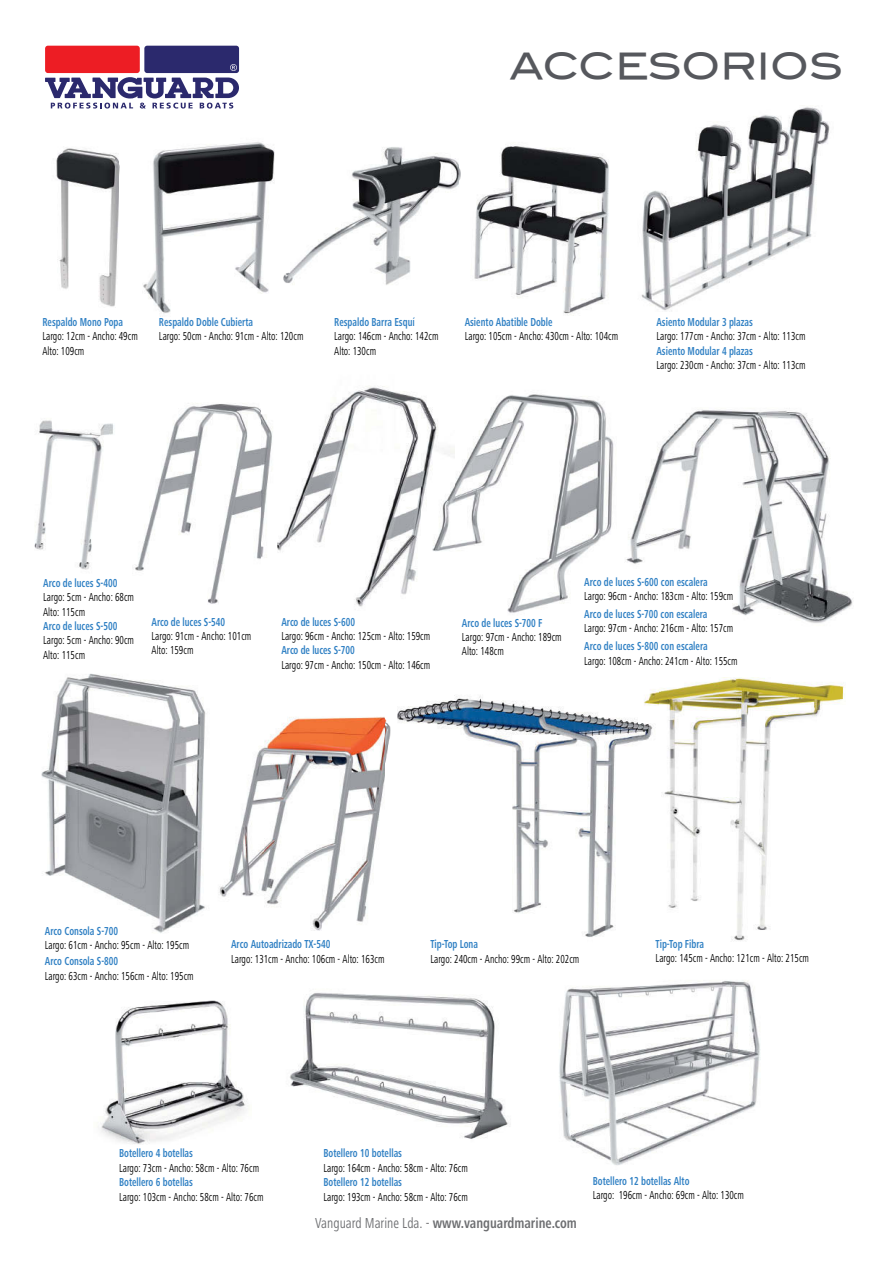
<style>
.page{position:relative;width:893px;height:1263px;background:#fff}
.page>*{position:absolute;margin:0;border:0;box-sizing:border-box;transform-origin:0 0}
.t1{font:36px "Blair Md ITCTT Medium";color:#56585d}
.t2{font:700 condensed 15px "Frutiger Next LT";color:#6d6e71;scale:.9 1}
.t3{font:condensed 12px/14.4px "Frutiger Next LT";color:#000;scale:.8 1}
.t4{font:700 condensed 12px "Frutiger Next LT";color:#3181c4;scale:.8 1}
.s1{font-weight:400}
</style>
<div class="page">
<img style="left:397px;top:695px;width:241px;height:242px">
<img style="left:290px;top:992px;width:220px;height:147px">
<img style="left:277px;top:386px;width:144px;height:221px">
<img style="left:56px;top:148px;width:64px;height:159px">
<img style="left:289px;top:147px;width:171px;height:138px">
<img style="left:143px;top:142px;width:146px;height:172px">
<img style="left:460px;top:146px;width:149px;height:170px">
<img style="left:641px;top:107px;width:189px;height:204px">
<img style="left:101px;top:1000px;width:146px;height:144px">
<img style="left:559px;top:981px;width:202px;height:184px">
<img style="left:34px;top:420px;width:80px;height:150px">
<img style="left:219px;top:717px;width:172px;height:214px">
<img style="left:626px;top:410px;width:227px;height:213px">
<img style="left:659px;top:677px;width:186px;height:264px">
<img style="left:638px;top:689px;width:21px;height:52px">
<img style="left:455px;top:394px;width:159px;height:219px">
<img style="left:421px;top:398px;width:34px;height:154px">
<img style="left:41px;top:673px;width:165px;height:260px">
<img style="left:135px;top:403px;width:137px;height:201px">
<svg style="left:45px;top:77px;width:194px;height:32px"></svg>
<div style="left:45px;top:46px;width:95px;height:27px;background:#ed1d24;border-radius:3px"></div>
<div style="left:144px;top:46px;width:95px;height:27px;background:#2b296d;border-radius:3px"></div>
<svg style="left:230px;top:64px;width:7px;height:7px"></svg>
<h1 class="t1" style="left:510px;top:37px;width:335px">ACCESORIOS</h1>
<p class="t4" style="left:42px;top:315px;width:102px">Respaldo Mono Popa</p>
<p class="t3" style="left:42px;top:329px;width:121px">Largo: 12cm - Ancho: 49cm<br>Alto: 109cm</p>
<p class="t4" style="left:159px;top:315px;width:119px">Respaldo Doble Cubierta</p>
<p class="t3" style="left:159px;top:329px;width:182px">Largo: 50cm - Ancho: 91cm - Alto: 120cm</p>
<p class="t4" style="left:334px;top:315px;width:102px">Respaldo Barra Esquí</p>
<p class="t3" style="left:334px;top:329px;width:132px">Largo: 146cm - Ancho: 142cm<br>Alto: 130cm</p>
<p class="t4" style="left:465px;top:315px;width:111px">Asiento Abatible Doble</p>
<p class="t3" style="left:465px;top:329px;width:193px">Largo: 105cm - Ancho: 430cm - Alto: 104cm</p>
<p class="t4" style="left:656px;top:315px;width:122px">Asiento Modular 3 plazas</p>
<p class="t3" style="left:656px;top:329px;width:188px">Largo: 177cm - Ancho: 37cm - Alto: 113cm</p>
<p class="t4" style="left:656px;top:344px;width:122px">Asiento Modular 4 plazas</p>
<p class="t3" style="left:656px;top:358px;width:188px">Largo: 230cm - Ancho: 37cm - Alto: 113cm</p>
<p class="t4" style="left:43px;top:576px;width:94px">Arco de luces S-400</p>
<p class="t3" style="left:43px;top:590px;width:115px">Largo: 5cm - Ancho: 68cm<br>Alto: 115cm</p>
<p class="t4" style="left:43px;top:619px;width:94px">Arco de luces S-500</p>
<p class="t3" style="left:43px;top:633px;width:115px">Largo: 5cm - Ancho: 90cm<br>Alto: 115cm</p>
<p class="t4" style="left:152px;top:615px;width:94px">Arco de luces S-540</p>
<p class="t3" style="left:152px;top:629px;width:126px">Largo: 91cm - Ancho: 101cm<br>Alto: 159cm</p>
<p class="t4" style="left:281px;top:615px;width:94px">Arco de luces S-600</p>
<p class="t3" style="left:281px;top:629px;width:188px">Largo: 96cm - Ancho: 125cm - Alto: 159cm</p>
<p class="t4" style="left:281px;top:644px;width:93px">Arco de luces S-700</p>
<p class="t3" style="left:281px;top:658px;width:188px">Largo: 97cm - Ancho: 150cm - Alto: 146cm</p>
<p class="t4" style="left:584px;top:575px;width:156px">Arco de luces S-600 con escalera</p>
<p class="t3" style="left:584px;top:589px;width:188px">Largo: 96cm - Ancho: 183cm - Alto: 159cm</p>
<p class="t4" style="left:584px;top:607px;width:155px">Arco de luces S-700 con escalera</p>
<p class="t3" style="left:584px;top:621px;width:188px">Largo: 97cm - Ancho: 216cm - Alto: 157cm</p>
<p class="t4" style="left:462px;top:616px;width:102px">Arco de luces S-700 F</p>
<p class="t3" style="left:462px;top:630px;width:126px">Largo: 97cm - Ancho: 189cm<br>Alto: 148cm</p>
<p class="t4" style="left:584px;top:640px;width:156px">Arco de luces S-800 con escalera</p>
<p class="t3" style="left:584px;top:653px;width:193px">Largo: 108cm - Ancho: 241cm - Alto: 155cm</p>
<p class="t4" style="left:45px;top:924px;width:93px">Arco Consola S-700</p>
<p class="t3" style="left:45px;top:938px;width:182px">Largo: 61cm - Ancho: 95cm - Alto: 195cm</p>
<p class="t4" style="left:45px;top:954px;width:93px">Arco Consola S-800</p>
<p class="t3" style="left:45px;top:968px;width:188px">Largo: 63cm - Ancho: 156cm - Alto: 195cm</p>
<p class="t4" style="left:231px;top:938px;width:126px">Arco Autoadrizado TX-540</p>
<p class="t3" style="left:231px;top:952px;width:193px">Largo: 131cm - Ancho: 106cm - Alto: 163cm</p>
<p class="t4" style="left:430px;top:938px;width:61px">Tip-Top Lona</p>
<p class="t3" style="left:430px;top:952px;width:188px">Largo: 240cm - Ancho: 99cm - Alto: 202cm</p>
<p class="t4" style="left:656px;top:937px;width:62px">Tip-Top Fibra</p>
<p class="t3" style="left:656px;top:951px;width:193px">Largo: 145cm - Ancho: 121cm - Alto: 215cm</p>
<p class="t4" style="left:119px;top:1147px;width:94px">Botellero 4 botellas</p>
<p class="t3" style="left:119px;top:1161px;width:177px">Largo: 73cm - Ancho: 58cm - Alto: 76cm</p>
<p class="t4" style="left:119px;top:1175px;width:94px">Botellero 6 botellas</p>
<p class="t3" style="left:119px;top:1189px;width:182px">Largo: 103cm - Ancho: 58cm - Alto: 76cm</p>
<p class="t4" style="left:323px;top:1147px;width:100px">Botellero 10 botellas</p>
<p class="t3" style="left:323px;top:1161px;width:182px">Largo: 164cm - Ancho: 58cm - Alto: 76cm</p>
<p class="t4" style="left:323px;top:1175px;width:100px">Botellero 12 botellas</p>
<p class="t3" style="left:323px;top:1189px;width:182px">Largo: 193cm - Ancho: 58cm - Alto: 76cm</p>
<p class="t2" style="left:315px;top:1214px;width:292px"><span class="s1">Vanguard Marine Lda. -</span> www.vanguardmarine.com</p>
<p class="t4" style="left:593px;top:1174px;width:122px">Botellero 12 botellas Alto</p>
<p class="t3" style="left:593px;top:1188px;width:191px">Largo: 196cm - Ancho: 69cm - Alto: 130cm</p>
</div>
